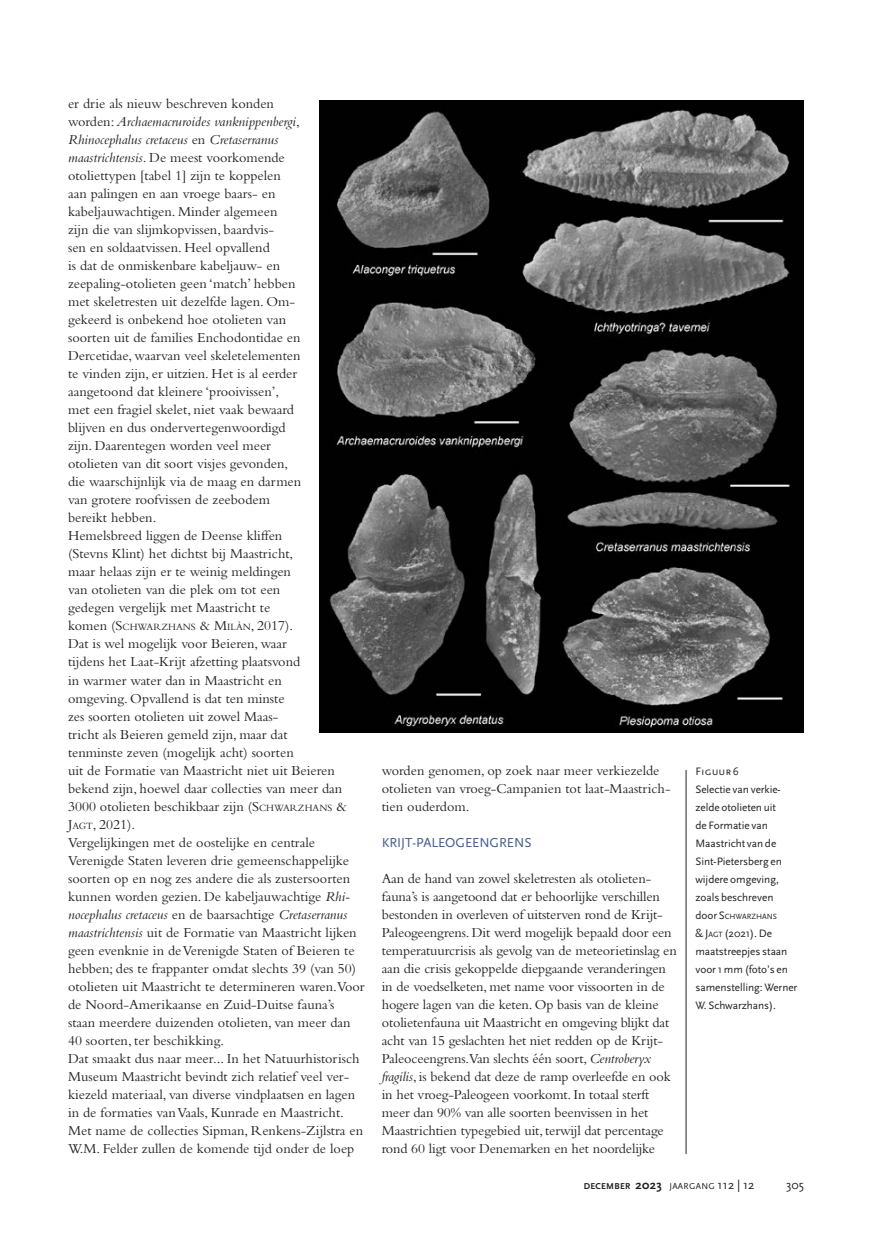
<style>
.page{position:relative;width:872px;height:1234px;background:#fff}
.page>*{position:absolute;margin:0;border:0;box-sizing:border-box;transform-origin:0 0}
.t1{font:14.25px/18px "Bembo";color:#231f20}
.t2{font:13.5px "Scala Sans";letter-spacing:-.005em;color:#405b90}
.t3{font:12.75px "Scala Sans";color:#231f20}
.t4{font:11.25px/18px "Scala Sans";letter-spacing:-.005em;color:#231f20}
.t5{font:11.25px "Scala Sans Caps";letter-spacing:-.005em;color:#231f20}
.t6{font:10.05px "Bembo";color:#231f20}
.t7{font:700 8.85px "Scala Sans";letter-spacing:.035em;color:#231f20}
.t8{font:7.8px "Scala Sans";letter-spacing:-.005em;color:#231f20}
.s1{font-style:italic}
.s2{font-size:14.25px}
.s3{font-style:inherit}
.s4{font-size:10.05px}
.s5{font-size:11.25px}
.s6{font-size:7.8px}
.s7{font-size:12.75px}
.s8{font-weight:400}
.s9{font-weight:400;font-size:12.75px}
</style>
<div class="page">
<hr style="left:686px;top:770px;width:1px;height:383px;background:#231f20">
<img style="left:319px;top:100px;width:485px;height:632px">
<p class="t1" style="left:68px;top:94px;width:235px">er drie als nieuw beschreven konden worden: <span class="s1">Archaemacruroides vanknippenbergi</span>, <span class="s1">Rhinocephalus cretaceus</span> en <span class="s1">Cretaserranus maastrichtensis</span>. De meest voorkomende otoliettypen [tabel 1] zijn te koppelen aan palingen en aan vroege baars- en kabeljauwachtigen. Minder algemeen zijn die van slijmkopvissen, baardvis-<br>sen en soldaatvissen. Heel opvallend<br>is dat de onmiskenbare kabeljauw- en zeepaling-otolieten geen ‘match’ hebben met skeletresten uit dezelfde lagen. Om&shy;gekeerd is onbekend hoe otolieten van soorten uit de families Enchodontidae en Dercetidae, waarvan veel skeletelementen te vinden zijn, er uitzien. Het is al eerder aangetoond dat kleinere ‘prooivissen’, met een fragiel skelet, niet vaak bewaard blijven en dus ondervertegenwoordigd zijn. Daarentegen worden veel meer otolieten van dit soort visjes gevonden, die waarschijnlijk via de maag en darmen van grotere roofvissen de zeebodem bereikt hebben.<br>Hemelsbreed liggen de Deense kliffen (Stevns Klint) het dichtst bij Maastricht, maar helaas zijn er te weinig meldingen van otolieten van die plek om tot een gedegen vergelijk met Maastricht te</p>
<p class="t6" style="left:68px;top:621px;width:226px"><span class="s2">komen (</span><span class="s2">S</span>CHWARZHANS <span class="s2">&amp; M</span>ILÀN<span class="s2">, 2017).</span></p>
<p class="t1" style="left:68px;top:634px;width:298px">Dat is wel mogelijk voor Beieren, waar<br>tijdens het Laat-Krijt afzetting plaatsvond<br>in warmer water dan in Maastricht en<br>omgeving. Opvallend is dat ten minste<br>zes soorten otolieten uit zowel Maas-<br>tricht als Beieren gemeld zijn, maar dat<br>tenminste zeven (mogelijk acht) soorten<br>uit de Formatie van Maastricht niet uit Beieren bekend zijn, hoewel daar collecties van meer dan 3000 otolieten beschikbaar zijn (<span class="s3">S</span><span class="s4">CHWARZHANS</span> <span class="s3">&amp; J</span><span class="s4">AGT</span>, 2021).<br>Vergelijkingen met de oostelijke en centrale Verenigde Staten leveren drie gemeenschappelijke soorten op en nog zes andere die als zustersoorten kunnen worden gezien. De kabeljauwachtige <span class="s1">Rhi&shy;nocephalus cretaceus</span> en de baarsachtige <span class="s1">Cretaserranus maastrichtensis</span> uit de Formatie van Maastricht lijken geen evenknie in de Verenigde Staten of Beieren te hebben; des te frappanter omdat slechts 39 (van 50) otolieten uit Maastricht te determineren waren.Voor de Noord-Amerikaanse en Zuid-Duitse fauna’s staan meerdere duizenden otolieten, van meer dan 40 soorten, ter beschikking.<br>Dat smaakt dus naar meer... In het Natuurhistorisch Museum Maastricht bevindt zich relatief veel ver&shy;kiezeld materiaal, van diverse vindplaatsen en lagen in de formaties van Vaals, Kunrade en Maastricht.<br>Met name de collecties Sipman, Renkens-Zijlstra en W.M. Felder zullen de komende tijd onder de loep</p>
<p class="t1" style="left:382px;top:760px;width:290px">worden genomen, op zoek naar meer verkiezelde otolieten van vroeg-Campanien tot laat-Maastrich&shy;tien ouderdom.</p>
<p class="t2" style="left:382px;top:834px;width:151px">KRIJT-PALEOGEENGRENS</p>
<p class="t1" style="left:382px;top:868px;width:296px">Aan de hand van zowel skeletresten als otolieten&shy;fauna’s is aangetoond dat er behoorlijke verschillen bestonden in overleven of uitsterven rond de Krijt-Paleogeengrens. Dit werd mogelijk bepaald door een temperatuurcrisis als gevolg van de meteorietinslag en aan die crisis gekoppelde diepgaande veranderingen in de voedselketen, met name voor vissoorten in de hogere lagen van die keten. Op basis van de kleine otolietenfauna uit Maastricht en omgeving blijkt dat acht van 15 geslachten het niet redden op de Krijt-Paleoceengrens.Van slechts één soort, <span class="s1">Centroberyx fragilis</span>, is bekend dat deze de ramp overleefde en ook in het vroeg-Paleogeen voorkomt. In totaal sterft meer dan 90% van alle soorten beenvissen in het Maastrichtien typegebied uit, terwijl dat percentage rond 60 ligt voor Denemarken en het noordelijke</p>
<p class="t5" style="left:695px;top:764px;width:45px">Figuur 6</p>
<p class="t4" style="left:695px;top:780px;width:88px">Selectie van verkie&shy;zelde otolieten uit de Formatie van<br>Maastricht van de<br>Sint-Pietersberg en wijdere omgeving, zoals beschreven</p>
<p class="t8" style="left:695px;top:911px;width:82px"><span class="s5">door</span> <span class="s5">S</span>CHWARZHANS</p>
<p class="t4" style="left:695px;top:924px;width:103px"><span class="s3">&amp; J</span> <span class="s6">AGT</span> (2021). De maatstreepjes staan voor 1 mm (foto’s en samenstelling: Werner<br>W. Schwarzhans).</p>
<p class="t7" style="left:583px;top:1180px;width:172px">DECEMBER <span class="s7">2023</span> <span class="s8">JAARGANG</span> <span class="s9">112 | 12</span></p>
<p class="t3" style="left:786px;top:1177px;width:19px">305</p>
</div>
